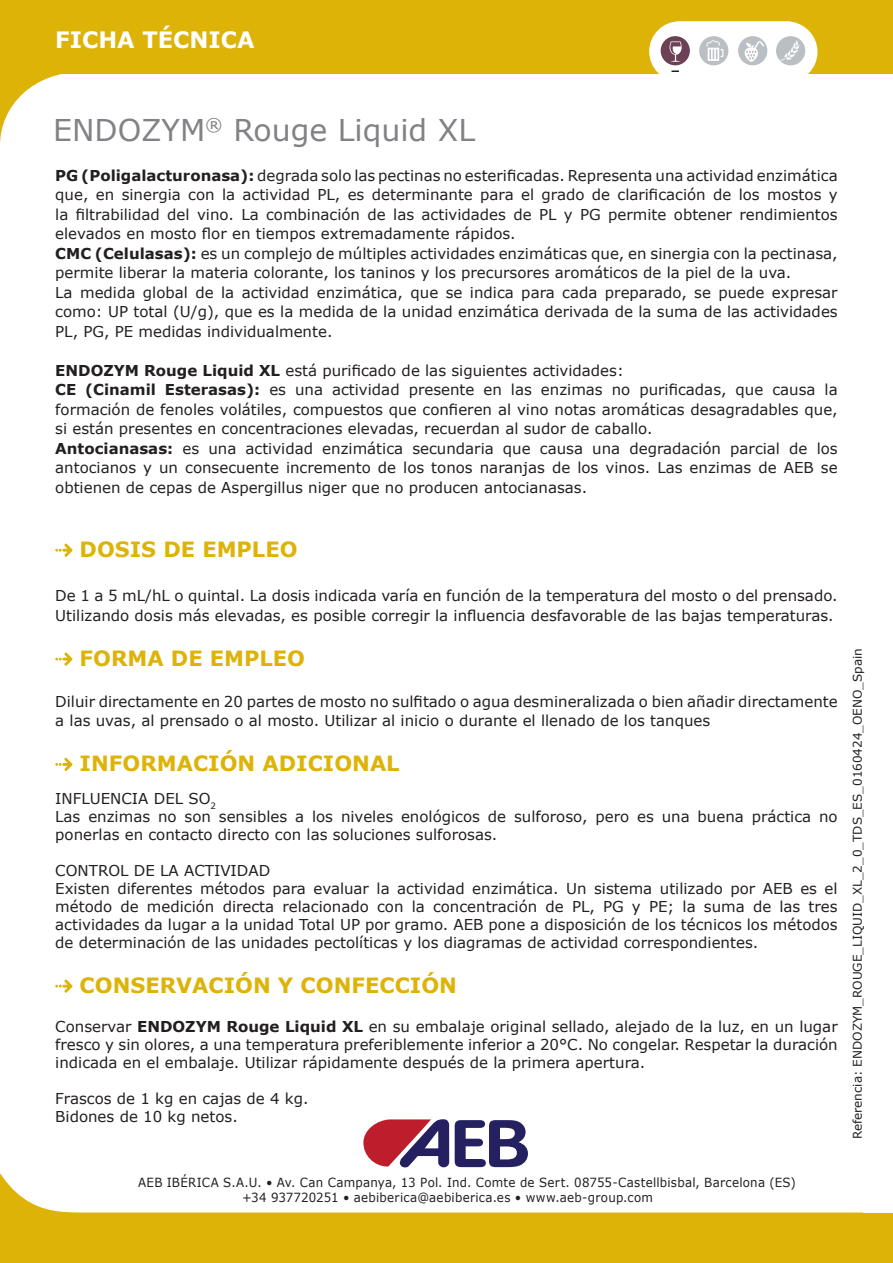
<style>
.page{position:relative;width:893px;height:1263px;background:#fff}
.page>*{position:absolute;margin:0;border:0;box-sizing:border-box;transform-origin:0 0}
.t1{font:30px "Verdana";color:#808285}
.t2{font:700 22.5px "Verdana";color:#fff}
.t3{font:700 21px "Verdana";color:#deb308}
.t4{font:15px/19.5px "Verdana";color:#231f20}
.t5{font:12.6px/15.1px "Verdana";letter-spacing:.02em;color:#231f20;scale:.94 1}
.t6{font:12px "Verdana";color:#231f20}
.s1{font-weight:700}
</style>
<div class="page">
<div style="left:0;top:0;width:893px;height:73px;background:#deb308"></div>
<svg style="left:0;top:28px;width:863px;height:115px"></svg>
<svg style="left:0;top:1167px;width:511px;height:45px"></svg>
<div style="left:0;top:1212px;width:893px;height:51px;background:#deb308"></div>
<svg style="left:649px;top:21px;width:167px;height:61px"></svg>
<div style="left:650px;top:22px;width:167px;height:60px;background:#fff;border-radius:30px"></div>
<svg style="left:671px;top:70px;width:8px;height:2px"></svg>
<div style="left:776px;top:36px;width:29px;height:29px;background:#babfc3;border-radius:50%"></div>
<svg style="left:780px;top:40px;width:20px;height:21px"></svg>
<div style="left:738px;top:36px;width:29px;height:29px;background:#babfc3;border-radius:50%"></div>
<div style="left:661px;top:36px;width:29px;height:29px;background:#6c4156;border-radius:50%"></div>
<div style="left:699px;top:36px;width:29px;height:29px;background:#babfc3;border-radius:50%"></div>
<svg style="left:706px;top:40px;width:17px;height:21px"></svg>
<svg style="left:670px;top:41px;width:12px;height:21px"></svg>
<svg style="left:745px;top:41px;width:20px;height:21px"></svg>
<svg style="left:363px;top:1119px;width:165px;height:48px"></svg>
<svg style="left:55px;top:544px;width:17px;height:13px"></svg>
<svg style="left:55px;top:652px;width:17px;height:14px"></svg>
<svg style="left:55px;top:758px;width:17px;height:13px"></svg>
<svg style="left:55px;top:979px;width:17px;height:14px"></svg>
<h2 class="t2" style="left:55px;top:24px;width:201px">FICHA TÉCNICA</h2>
<h1 class="t1" style="left:53px;top:110px;width:423px">ENDOZYM<sup>®</sup> Rouge Liquid XL</h1>
<p class="t4" style="left:55px;top:165px;width:784px"><span class="s1">PG (Poligalacturonasa):</span> degrada solo las pectinas no esterificadas. Representa una actividad enzimática que, en sinergia con la actividad PL, es determinante para el grado de clarificación de los mostos y la filtrabilidad del vino. La combinación de las actividades de PL y PG permite obtener rendimientos elevados en mosto flor en tiempos extremadamente rápidos.<br><span class="s1">CMC (Celulasas):</span> es un complejo de múltiples actividades enzimáticas que, en sinergia con la pectinasa, permite liberar la materia colorante, los taninos y los precursores aromáticos de la piel de la uva.<br>La medida global de la actividad enzimática, que se indica para cada preparado, se puede expresar como: UP total (U/g), que es la medida de la unidad enzimática derivada de la suma de las actividades PL, PG, PE medidas individualmente.</p>
<p class="t4" style="left:55px;top:360px;width:784px"><span class="s1">ENDOZYM Rouge Liquid XL</span> está purificado de las siguientes actividades:<br><span class="s1">CE (Cinamil Esterasas):</span> es una actividad presente en las enzimas no purificadas, que causa la formación de fenoles volátiles, compuestos que confieren al vino notas aromáticas desagradables que, si están presentes en concentraciones elevadas, recuerdan al sudor de caballo.<br><span class="s1">Antocianasas:</span> es una actividad enzimática secundaria que causa una degradación parcial de los antocianos y un consecuente incremento de los tonos naranjas de los vinos. Las enzimas de AEB se obtienen de cepas de Aspergillus niger que no producen antocianasas.</p>
<h3 class="t3" style="left:80px;top:534px;width:219px">DOSIS DE EMPLEO</h3>
<p class="t4" style="left:55px;top:586px;width:784px">De 1 a 5 mL/hL o quintal. La dosis indicada varía en función de la temperatura del mosto o del prensado.<br>Utilizando dosis más elevadas, es posible corregir la influencia desfavorable de las bajas temperaturas.</p>
<h3 class="t3" style="left:80px;top:643px;width:227px">FORMA DE EMPLEO</h3>
<p class="t4" style="left:55px;top:691px;width:784px">Diluir directamente en 20 partes de mosto no sulfitado o agua desmineralizada o bien añadir directamente a las uvas, al prensado o al mosto. Utilizar al inicio o durante el llenado de los tanques</p>
<h3 class="t3" style="left:80px;top:748px;width:322px">INFORMACIÓN ADICIONAL</h3>
<p class="t4" style="left:55px;top:789px;width:784px;line-height:18px">INFLUENCIA DEL SO<sub>2<br></sub>Las enzimas no son sensibles a los niveles enológicos de sulforoso, pero es una buena práctica no ponerlas en contacto directo con las soluciones sulforosas.</p>
<p class="t4" style="left:55px;top:861px;width:784px;line-height:18px">CONTROL DE LA ACTIVIDAD<br>Existen diferentes métodos para evaluar la actividad enzimática. Un sistema utilizado por AEB es el método de medición directa relacionado con la concentración de PL, PG y PE; la suma de las tres actividades da lugar a la unidad Total UP por gramo. AEB pone a disposición de los técnicos los métodos de determinación de las unidades pectolíticas y los diagramas de actividad correspondientes.</p>
<h3 class="t3" style="left:80px;top:970px;width:379px">CONSERVACIÓN Y CONFECCIÓN</h3>
<p class="t4" style="left:55px;top:1018px;width:784px;line-height:18px;text-align:justify">Conservar <span class="s1">ENDOZYM Rouge Liquid XL</span> en su embalaje original sellado, alejado de la luz, en un lugar fresco y sin olores, a una temperatura preferiblemente inferior a 20°C. No congelar. Respetar la duración indicada en el embalaje. Utilizar rápidamente después de la primera apertura.</p>
<p class="t4" style="left:55px;top:1090px;width:255px;line-height:18px">Frascos de 1 kg en cajas de 4 kg.<br>Bidones de 10 kg netos.</p>
<p class="t5" style="left:242px;top:1175px;width:590px;text-indent:-104px">AEB IBÉRICA S.A.U. • Av. Can Campanya, 13 Pol. Ind. Comte de Sert. 08755-Castellbisbal, Barcelona (ES) +34 937720251 • aebiberica@aebiberica.es • www.aeb-group.com</p>
<p class="t6" style="left:849px;top:1139px;width:493px;rotate:-90deg">Referencia: ENDOZYM_ROUGE_LIQUID_XL_2_0_TDS_ES_0160424_OENO_Spain</p>
</div>
